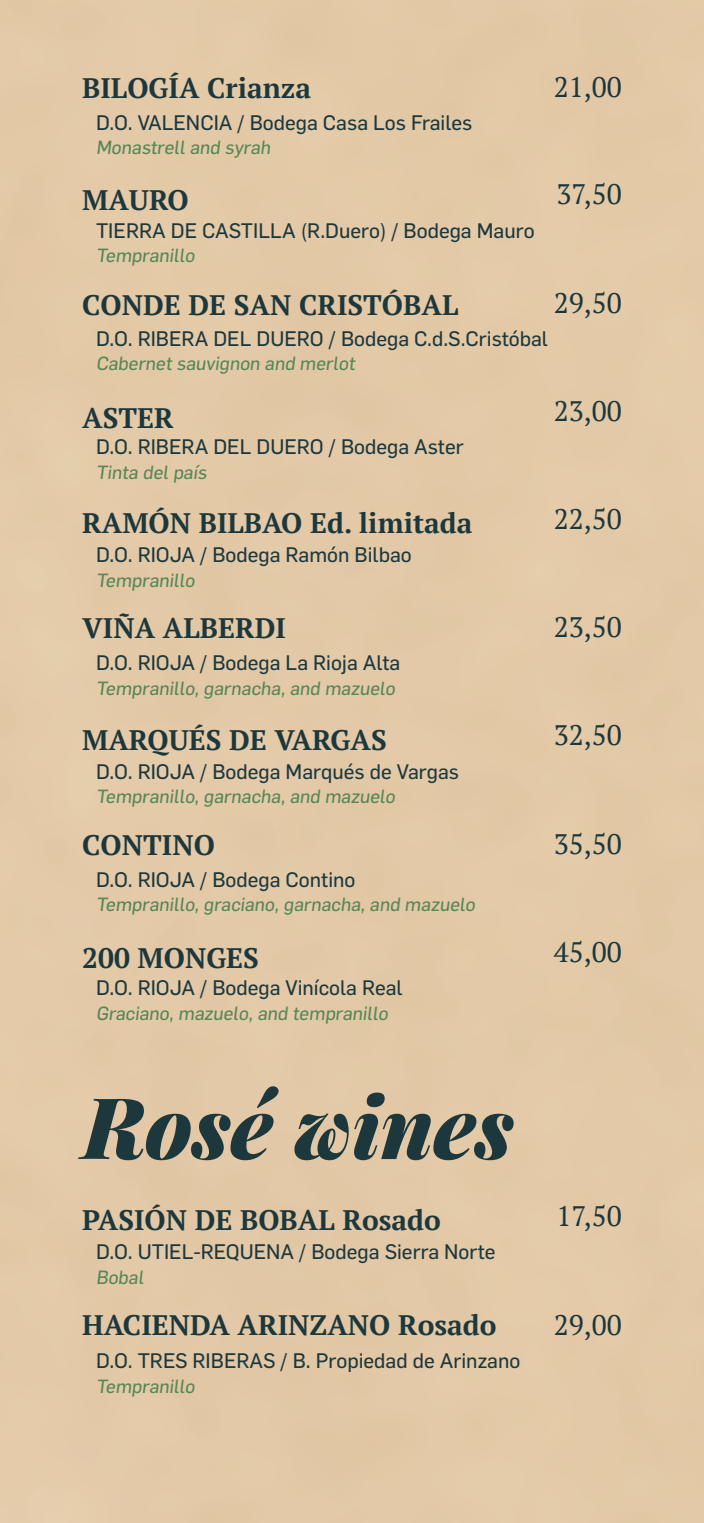
<style>
.page{position:relative;width:704px;height:1523px;background:#fff}
.page>*{position:absolute;margin:0;border:0;box-sizing:border-box;transform-origin:0 0}
.t1{font:italic 900 85px "Playfair Display";color:#1d383d}
.t2{font:700 28.12px "PT Serif";color:#1d383d}
.t3{font:28.12px "PT Serif";color:#1d383d}
.t4{font:20.62px "Flama Basic";color:#1d383d}
.t5{font:18.75px "Flama Basic";color:#568756}
</style>
<div class="page">
<h2 class="t2" style="left:82px;top:69px;width:230px">BILOGÍA Crianza</h2>
<h2 class="t3" style="left:553px;top:68px;width:69px">21,00</h2>
<p class="t4" style="left:96px;top:108px;width:378px">D.O. VALENCIA / Bodega Casa Los Frailes</p>
<p class="t5" style="left:96px;top:135px;width:179px">Monastrell and syrah</p>
<h2 class="t2" style="left:82px;top:182px;width:108px">MAURO</h2>
<h2 class="t3" style="left:556px;top:176px;width:67px">37,50</h2>
<p class="t4" style="left:96px;top:216px;width:439px">TIERRA DE CASTILLA (R.Duero) / Bodega Mauro</p>
<p class="t5" style="left:96px;top:242px;width:103px">Tempranillo</p>
<h2 class="t2" style="left:82px;top:287px;width:377px">CONDE DE SAN CRISTÓBAL</h2>
<h2 class="t3" style="left:553px;top:284px;width:69px">29,50</h2>
<p class="t4" style="left:96px;top:324px;width:453px">D.O. RIBERA DEL DUERO / Bodega C.d.S.Cristóbal</p>
<p class="t5" style="left:96px;top:350px;width:263px">Cabernet sauvignon and merlot</p>
<h2 class="t2" style="left:82px;top:399px;width:93px">ASTER</h2>
<h2 class="t3" style="left:553px;top:393px;width:69px">23,00</h2>
<p class="t4" style="left:96px;top:432px;width:369px">D.O. RIBERA DEL DUERO / Bodega Aster</p>
<p class="t5" style="left:96px;top:459px;width:115px">Tinta del país</p>
<h2 class="t2" style="left:82px;top:504px;width:391px">RAMÓN BILBAO Ed. limitada</h2>
<h2 class="t3" style="left:553px;top:501px;width:69px">22,50</h2>
<p class="t4" style="left:96px;top:540px;width:317px">D.O. RIOJA / Bodega Ramón Bilbao</p>
<p class="t5" style="left:96px;top:567px;width:103px">Tempranillo</p>
<h2 class="t2" style="left:82px;top:609px;width:205px">VIÑA ALBERDI</h2>
<h2 class="t3" style="left:553px;top:609px;width:69px">23,50</h2>
<p class="t4" style="left:96px;top:648px;width:305px">D.O. RIOJA / Bodega La Rioja Alta</p>
<p class="t5" style="left:96px;top:675px;width:303px">Tempranillo, garnacha, and mazuelo</p>
<h2 class="t2" style="left:82px;top:722px;width:306px">MARQUÉS DE VARGAS</h2>
<h2 class="t3" style="left:553px;top:717px;width:69px">32,50</h2>
<p class="t4" style="left:96px;top:757px;width:364px">D.O. RIOJA / Bodega Marqués de Vargas</p>
<p class="t5" style="left:96px;top:783px;width:303px">Tempranillo, garnacha, and mazuelo</p>
<h2 class="t2" style="left:82px;top:827px;width:134px">CONTINO</h2>
<h2 class="t3" style="left:553px;top:825px;width:69px">35,50</h2>
<p class="t4" style="left:96px;top:865px;width:261px">D.O. RIOJA / Bodega Contino</p>
<p class="t5" style="left:96px;top:891px;width:383px">Tempranillo, graciano, garnacha, and mazuelo</p>
<h2 class="t2" style="left:82px;top:939px;width:178px">200 MONGES</h2>
<h2 class="t3" style="left:553px;top:933px;width:69px">45,00</h2>
<p class="t4" style="left:96px;top:973px;width:308px">D.O. RIOJA / Bodega Vinícola Real</p>
<p class="t5" style="left:96px;top:999px;width:296px">Graciano, mazuelo, and tempranillo</p>
<h1 class="t1" style="left:82px;top:1057px;width:433px">Rosé wines</h1>
<h2 class="t2" style="left:82px;top:1202px;width:360px">PASIÓN DE BOBAL Rosado</h2>
<h2 class="t3" style="left:556px;top:1198px;width:67px">17,50</h2>
<p class="t4" style="left:96px;top:1237px;width:401px">D.O. UTIEL-REQUENA / Bodega Sierra Norte</p>
<p class="t5" style="left:96px;top:1264px;width:52px">Bobal</p>
<h2 class="t2" style="left:82px;top:1307px;width:415px">HACIENDA ARINZANO Rosado</h2>
<h2 class="t3" style="left:553px;top:1306px;width:69px">29,00</h2>
<p class="t4" style="left:96px;top:1346px;width:425px">D.O. TRES RIBERAS / B. Propiedad de Arinzano</p>
<p class="t5" style="left:96px;top:1372px;width:103px">Tempranillo</p>
</div>
